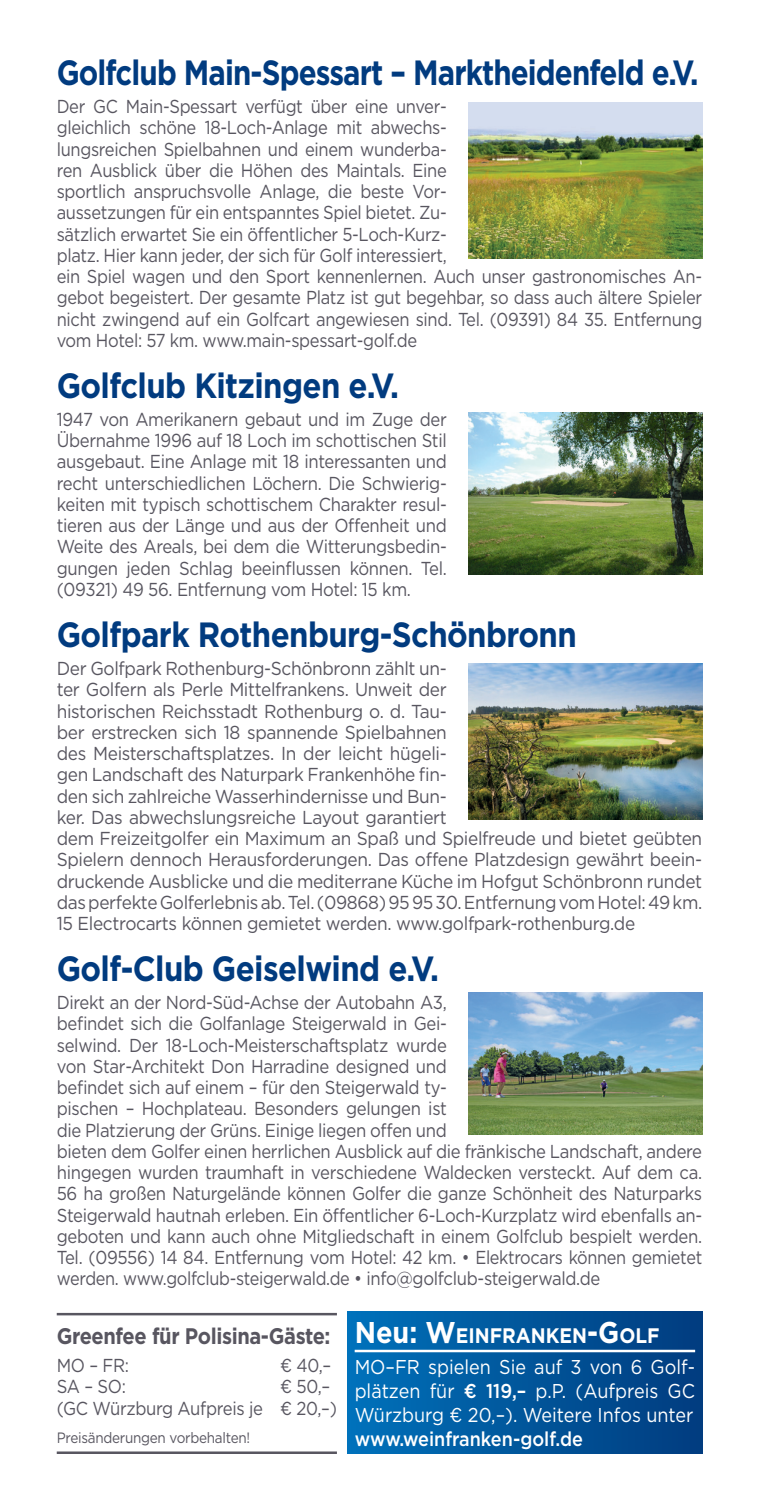
<style>
.page{position:relative;width:759px;height:1503px;background:#fff}
.page>*{position:absolute;margin:0;border:0;box-sizing:border-box;transform-origin:0 0}
.t1{font:700 35px "Gotham";letter-spacing:-.02em;color:#013b7f;scale:.89 1}
.t2{font:700 35px "Gotham";letter-spacing:-.02em;color:#013b7f;scale:.84 1}
.t3{font:700 22.5px "Gotham";letter-spacing:-.02em;color:#585660;scale:.89 1}
.t4{font:700 21px "Gotham";color:#fff;scale:.9 1}
.t5{font:20px/24px "Gotham";color:#fff;text-align:justify;scale:.9 1}
.t6{font:500 20px "Gotham";color:#fff;scale:.9 1}
.t7{font:18.75px/21.2px "Gotham";letter-spacing:-.02em;color:#585660;scale:.89 1}
.t8{font:18.75px/21.2px "Gotham";letter-spacing:-.02em;color:#585660;scale:.92 1}
.t9{font:18.75px/21.2px "Gotham";letter-spacing:-.02em;color:#585660;scale:.88 1}
.t10{font:15px "Gotham";letter-spacing:-.02em;color:#585660;scale:.9 1}
.s1{font-size:30px}
.s2{font-weight:500}
</style>
<div class="page">
<img style="left:468px;top:103px;width:234px;height:156px">
<img style="left:468px;top:412px;width:234px;height:162px">
<img style="left:468px;top:663px;width:234px;height:156px">
<img style="left:468px;top:992px;width:234px;height:142px">
<hr style="left:57px;top:1312px;width:280px;height:3px;background:#585660">
<hr style="left:57px;top:1451px;width:280px;height:2px;background:#585660">
<div style="left:347px;top:1311px;width:355px;height:142px;background:linear-gradient(to right,#0071ba,#013c7e)"></div>
<hr style="left:354px;top:1349px;width:340px;height:3px;background:#fff">
<h1 class="t2" style="left:57px;top:49px;width:765px">Golfclub Main-Spessart – Marktheidenfeld e.V.</h1>
<p class="t9" style="left:57px;top:95px;width:734px">Der GC Main-Spessart verfügt über eine unver-<br>gleichlich schöne 18-Loch-Anlage mit abwechs-<br>lungsreichen Spielbahnen und einem wunderba-<br>ren Ausblick über die Höhen des Maintals. Eine<br>sportlich anspruchsvolle Anlage, die beste Vor-<br>aussetzungen für ein entspanntes Spiel bietet. Zu-<br>sätzlich erwartet Sie ein öffentlicher 5-Loch-Kurz-<br>platz. Hier kann jeder, der sich für Golf interessiert,<br>ein Spiel wagen und den Sport kennenlernen. Auch unser gastronomisches An&shy;gebot begeistert. Der gesamte Platz ist gut begehbar, so dass auch ältere Spieler nicht zwingend auf ein Golfcart angewiesen sind. Tel. (09391) 84 35. Entfernung vom Hotel: 57 km. www.main-spessart-golf.de</p>
<h1 class="t1" style="left:57px;top:362px;width:386px">Golfclub Kitzingen e.V.</h1>
<p class="t7" style="left:57px;top:408px;width:439px;text-align:justify">1947 von Amerikanern gebaut und im Zuge der Übernahme 1996 auf 18 Loch im schottischen Stil ausgebaut. Eine Anlage mit 18 interessanten und recht unterschiedlichen Löchern. Die Schwierig&shy;keiten mit typisch schottischem Charakter resul&shy;tieren aus der Länge und aus der Offenheit und Weite des Areals, bei dem die Witterungsbedin&shy;gungen jeden Schlag beeinflussen können. Tel. (09321) 49 56. Entfernung vom Hotel: 15 km.</p>
<h1 class="t1" style="left:57px;top:611px;width:585px">Golfpark Rothenburg-Schönbronn</h1>
<p class="t8" style="left:57px;top:657px;width:703px">Der Golfpark Rothenburg-Schönbronn zählt un-<br>ter Golfern als Perle Mittelfrankens. Unweit der<br>historischen Reichsstadt Rothenburg o. d. Tau-<br>ber erstrecken sich 18 spannende Spielbahnen<br>des Meisterschaftsplatzes. In der leicht hügeli-<br>gen Landschaft des Naturpark Frankenhöhe fin-<br>den sich zahlreiche Wasserhindernisse und Bun-<br>ker. Das abwechslungsreiche Layout garantiert<br>dem Freizeitgolfer ein Maximum an Spaß und Spielfreude und bietet geübten Spielern dennoch Herausforderungen. Das offene Platzdesign gewährt beein&shy;druckende Ausblicke und die mediterrane Küche im Hofgut Schönbronn rundet das perfekte Golferlebnis ab. Tel. (09868) 95 95 30. Entfernung vom Hotel: 49 km.<br>15 Electrocarts können gemietet werden. www.golfpark-rothenburg.de</p>
<h1 class="t1" style="left:57px;top:945px;width:431px">Golf-Club Geiselwind e.V.</h1>
<p class="t7" style="left:57px;top:991px;width:726px">Direkt an der Nord-Süd-Achse der Autobahn A3,<br>befindet sich die Golfanlage Steigerwald in Gei-<br>selwind. Der 18-Loch-Meisterschaftsplatz wurde<br>von Star-Architekt Don Harradine designed und<br>befindet sich auf einem – für den Steigerwald ty-<br>pischen – Hochplateau. Besonders gelungen ist<br>die Platzierung der Grüns. Einige liegen offen und<br>bieten dem Golfer einen herrlichen Ausblick auf die fränkische Landschaft, andere hingegen wurden traumhaft in verschiedene Waldecken versteckt. Auf dem ca.<br>56 ha großen Naturgelände können Golfer die ganze Schönheit des Naturparks Steigerwald hautnah erleben. Ein öffentlicher 6-Loch-Kurzplatz wird ebenfalls an&shy;geboten und kann auch ohne Mitgliedschaft in einem Golfclub bespielt werden.<br>Tel. (09556) 14 84. Entfernung vom Hotel: 42 km. • Elektrocars können gemietet werden. www.golfclub-steigerwald.de • info@golfclub-steigerwald.de</p>
<p class="t3" style="left:57px;top:1320px;width:309px">Greenfee für Polisina-Gäste:</p>
<p class="t7" style="left:57px;top:1354px;width:83px">MO – FR:</p>
<p class="t7" style="left:280px;top:1354px;width:59px">€ 40,–</p>
<p class="t7" style="left:57px;top:1375px;width:79px">SA – SO:</p>
<p class="t4" style="left:354px;top:1321px;width:340px"><span class="s1">Neu: W</span>EINFRANKEN<span class="s1">-G</span>OLF</p>
<p class="t5" style="left:354px;top:1354px;width:379px">MO–FR spielen Sie auf 3 von 6 Golf&shy;plätzen für <span class="s2">€ 119,–</span> p.P. (Aufpreis GC Würzburg € 20,–). Weitere Infos unter</p>
<p class="t6" style="left:354px;top:1425px;width:255px">www.weinfranken-golf.de</p>
<p class="t7" style="left:57px;top:1375px;width:316px;text-indent:223px">€ 50,– (GC Würzburg Aufpreis je € 20,–)</p>
<p class="t10" style="left:57px;top:1427px;width:216px">Preisänderungen vorbehalten!</p>
</div>
